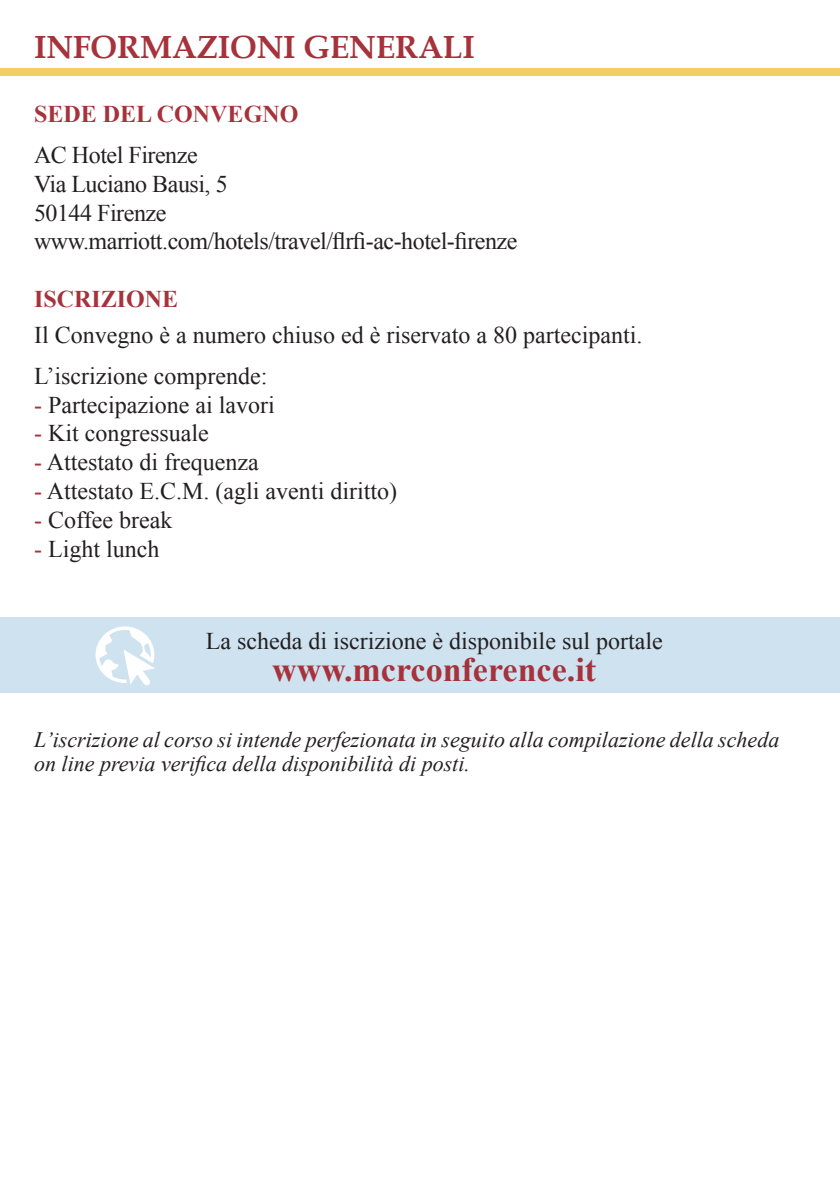
<style>
.page{position:relative;width:840px;height:1191px;background:#fff}
.page>*{position:absolute;margin:0;border:0;box-sizing:border-box;transform-origin:0 0}
.t1{font:700 34px "Times New Roman";color:#a6323b}
.t2{font:700 32px "Book Antiqua";letter-spacing:-.005em;color:#a6323b}
.t3{font:24px "Times New Roman";color:#231f20}
.t4{font:24px "Times New Roman";letter-spacing:-.02em;color:#231f20}
.t5{font:700 24px "Times New Roman";color:#a6323b}
.t6{font:italic 22px/24px "Times New Roman";color:#231f20}
.s1{color:#a6323b}
</style>
<div class="page">
<div style="left:0;top:617px;width:839px;height:76px;background:#cee2ef"></div>
<svg style="left:95px;top:626px;width:60px;height:60px"></svg>
<div style="left:0;top:69px;width:839px;height:7px;background:#f1cf63"></div>
<p class="t2" style="left:34px;top:26px;width:442px">INFORMAZIONI GENERALI</p>
<p class="t5" style="left:34px;top:97px;width:266px">SEDE DEL CONVEGNO</p>
<p class="t4" style="left:34px;top:139px;width:165px">AC Hotel Firenze</p>
<p class="t4" style="left:34px;top:168px;width:195px">Via Luciano Bausi, 5</p>
<p class="t4" style="left:34px;top:196px;width:134px">50144 Firenze</p>
<p class="t4" style="left:34px;top:225px;width:484px">www.marriott.com/hotels/travel/flrfi-ac-hotel-firenze</p>
<p class="t5" style="left:34px;top:282px;width:146px">ISCRIZIONE</p>
<p class="t3" style="left:34px;top:319px;width:609px">Il Convegno è a numero chiuso ed è riservato a 80 partecipanti.</p>
<p class="t3" style="left:34px;top:360px;width:235px">L’iscrizione comprende:</p>
<p class="t3" style="left:34px;top:388px;width:242px"><span class="s1">-</span> Partecipazione ai lavori</p>
<p class="t3" style="left:34px;top:417px;width:176px"><span class="s1">-</span> Kit congressuale</p>
<p class="t3" style="left:34px;top:446px;width:226px"><span class="s1">-</span> Attestato di frequenza</p>
<p class="t3" style="left:34px;top:475px;width:364px"><span class="s1">-</span> Attestato E.C.M. (agli aventi diritto)</p>
<p class="t3" style="left:34px;top:504px;width:140px"><span class="s1">-</span> Coffee break</p>
<p class="t3" style="left:34px;top:532px;width:127px"><span class="s1">-</span> Light lunch</p>
<p class="t3" style="left:205px;top:624px;width:458px">La scheda di iscrizione è disponibile sul portale</p>
<p class="t1" style="left:272px;top:645px;width:325px">www.mcrconference.it</p>
<p class="t6" style="left:34px;top:727px;width:746px">L’iscrizione al corso si intende perfezionata in seguito alla compilazione della scheda on line previa verifica della disponibilità di posti.</p>
</div>
